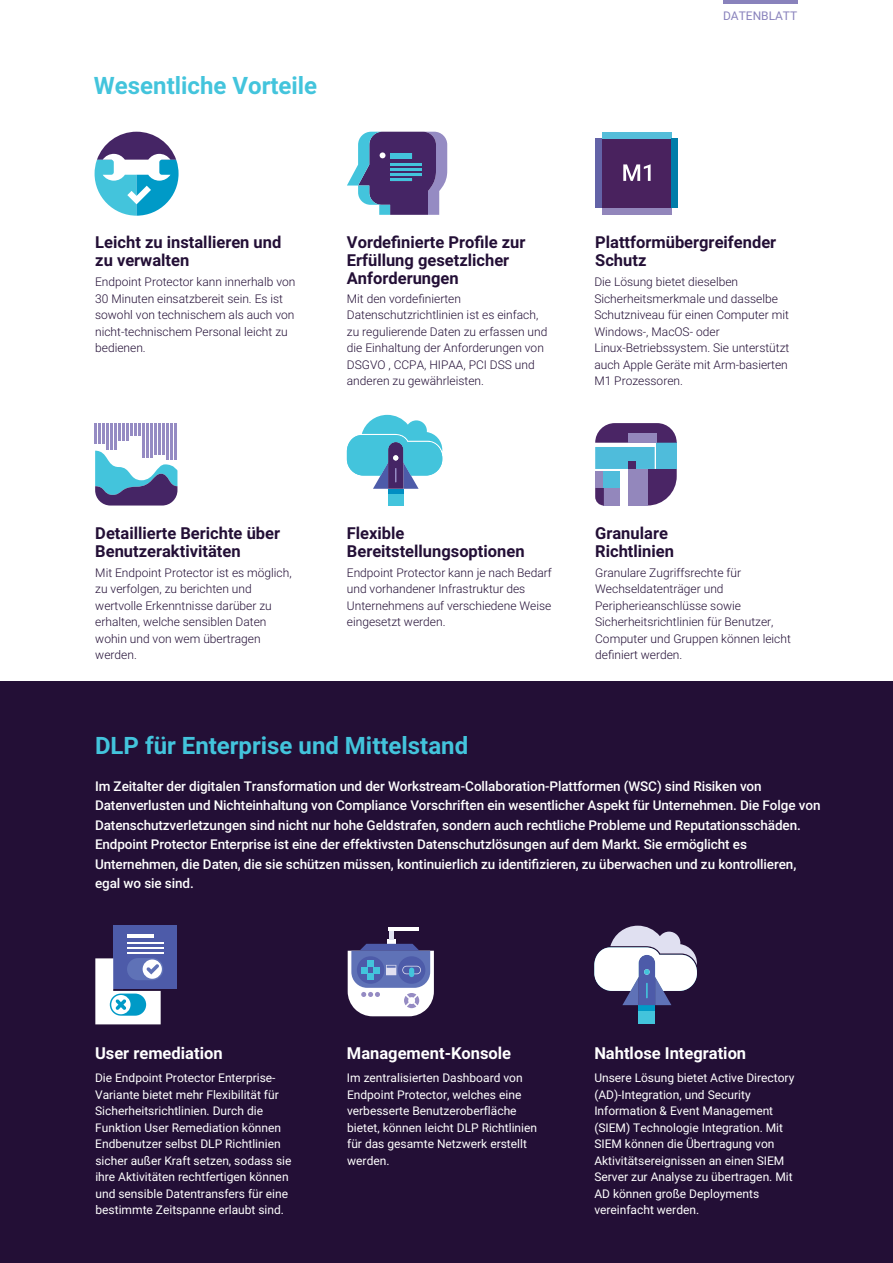
<style>
.page{position:relative;width:893px;height:1263px;background:#fff}
.page>*{position:absolute;margin:0;border:0;box-sizing:border-box;transform-origin:0 0}
.t1{font:700 24px "Roboto";color:#43c4dc}
.t2{font:700 16.5px/18px "Roboto";color:#230f36}
.t3{font:700 16.5px "Roboto";color:#fff}
.t4{font:500 13.5px/19.5px "Roboto";letter-spacing:-.005em;color:#fff}
.t5{font:300 12px/16.5px "Roboto";color:#230f36}
.t6{font:12px/16.5px "Roboto";color:#fff}
.t7{font:12px "Roboto";color:#8982bc}
</style>
<div class="page">
<div style="left:0;top:682px;width:893px;height:581px;background:#230f36"></div>
<hr style="left:723px;top:0;width:74px;height:4px;background:#8982bc">
<svg style="left:95px;top:132px;width:84px;height:84px"></svg>
<div style="left:388px;top:489px;width:15px;height:16px;background:#43c4dc"></div>
<div style="left:388px;top:489px;width:15px;height:5px;background:#008ec2"></div>
<svg style="left:347px;top:415px;width:95px;height:74px"></svg>
<svg style="left:347px;top:132px;width:100px;height:83px"></svg>
<div style="left:390px;top:153px;width:22px;height:5px;background:#43c4dc"></div>
<hr style="left:390px;top:163px;width:32px;height:3px;background:#43c4dc">
<hr style="left:390px;top:168px;width:32px;height:3px;background:#43c4dc">
<hr style="left:390px;top:173px;width:32px;height:3px;background:#43c4dc">
<hr style="left:390px;top:178px;width:22px;height:3px;background:#43c4dc">
<svg style="left:95px;top:451px;width:82px;height:54px"></svg>
<hr style="left:95px;top:423px;width:2px;height:21px;background:#958bc3">
<hr style="left:99px;top:423px;width:2px;height:21px;background:#958bc3">
<hr style="left:103px;top:423px;width:2px;height:21px;background:#958bc3">
<hr style="left:107px;top:423px;width:2px;height:26px;background:#958bc3">
<hr style="left:111px;top:423px;width:2px;height:26px;background:#958bc3">
<hr style="left:115px;top:423px;width:2px;height:26px;background:#958bc3">
<svg style="left:119px;top:423px;width:22px;height:17px"></svg>
<hr style="left:143px;top:423px;width:2px;height:34px;background:#958bc3">
<hr style="left:147px;top:423px;width:2px;height:34px;background:#958bc3">
<hr style="left:151px;top:423px;width:2px;height:34px;background:#958bc3">
<hr style="left:155px;top:423px;width:2px;height:32px;background:#958bc3">
<hr style="left:159px;top:423px;width:2px;height:32px;background:#958bc3">
<hr style="left:163px;top:423px;width:2px;height:32px;background:#958bc3">
<hr style="left:167px;top:423px;width:2px;height:36px;background:#958bc3">
<hr style="left:171px;top:423px;width:2px;height:36px;background:#958bc3">
<hr style="left:175px;top:423px;width:2px;height:36px;background:#958bc3">
<svg style="left:595px;top:423px;width:82px;height:82px"></svg>
<div style="left:604px;top:472px;width:16px;height:16px;background:#4fbcdb"></div>
<div style="left:628px;top:433px;width:28px;height:10px;background:#9387bc"></div>
<div style="left:628px;top:461px;width:8px;height:8px;background:#4a2565"></div>
<div style="left:602px;top:139px;width:69px;height:69px;background:#49225e"></div>
<div style="left:602px;top:208px;width:69px;height:7px;background:#9286bb"></div>
<div style="left:602px;top:132px;width:69px;height:7px;background:#54bdd9"></div>
<div style="left:595px;top:139px;width:7px;height:69px;background:#6363a7"></div>
<div style="left:671px;top:139px;width:7px;height:69px;background:#007da9"></div>
<svg style="left:623px;top:164px;width:28px;height:17px"></svg>
<div style="left:639px;top:1005px;width:16px;height:18px;background:#43c4dc"></div>
<div style="left:639px;top:1005px;width:16px;height:5px;background:#009ac7"></div>
<hr style="left:388px;top:928px;width:31px;height:3px;background:#fff">
<svg style="left:348px;top:931px;width:86px;height:85px"></svg>
<svg style="left:594px;top:926px;width:103px;height:79px"></svg>
<div style="left:113px;top:925px;width:64px;height:64px;background:#4d5ba9"></div>
<div style="left:127px;top:958px;width:36px;height:22px;background:#5f72b7;border-radius:11px"></div>
<hr style="left:127px;top:934px;width:26px;height:3px;background:#fff">
<hr style="left:127px;top:952px;width:36px;height:1px;background:#fff">
<hr style="left:127px;top:947px;width:36px;height:1px;background:#fff">
<hr style="left:127px;top:942px;width:36px;height:2px;background:#fff">
<svg style="left:95px;top:958px;width:67px;height:66px"></svg>
<h1 class="t1" style="left:94px;top:69px;width:225px">Wesentliche Vorteile</h1>
<p class="t7" style="left:723px;top:7px;width:76px">DATENBLATT</p>
<h2 class="t2" style="left:95px;top:232px;width:188px">Leicht zu installieren und zu verwalten</h2>
<p class="t5" style="left:95px;top:273px;width:202px">Endpoint Protector kann innerhalb von<br>30 Minuten einsatzbereit sein. Es ist sowohl von technischem als auch von nicht-technischem Personal leicht zu bedienen.</p>
<h2 class="t2" style="left:347px;top:232px;width:180px">Vordefinierte Profile zur<br>Erfüllung gesetzlicher<br>Anforderungen</h2>
<p class="t5" style="left:347px;top:290px;width:202px">Mit den vordefinierten Datenschutzrichtlinien ist es einfach, zu regulierende Daten zu erfassen und die Einhaltung der Anforderungen von DSGVO , CCPA, HIPAA, PCI DSS und anderen zu gewährleisten.</p>
<h2 class="t2" style="left:595px;top:232px;width:183px">Plattformübergreifender<br>Schutz</h2>
<p class="t5" style="left:594px;top:273px;width:197px">Die Lösung bietet dieselben<br>Sicherheitsmerkmale und dasselbe<br>Schutzniveau für einen Computer mit<br>Windows-, MacOS- oder<br>Linux-Betriebssystem. Sie unterstützt auch Apple Geräte mit Arm-basierten<br>M1 Prozessoren.</p>
<h2 class="t2" style="left:95px;top:523px;width:186px">Detaillierte Berichte über<br>Benutzeraktivitäten</h2>
<p class="t5" style="left:95px;top:563px;width:198px">Mit Endpoint Protector ist es möglich, zu verfolgen, zu berichten und wertvolle Erkenntnisse darüber zu erhalten, welche sensiblen Daten wohin und von wem übertragen werden.</p>
<h2 class="t2" style="left:347px;top:523px;width:179px">Flexible<br>Bereitstellungsoptionen</h2>
<p class="t5" style="left:347px;top:563px;width:207px">Endpoint Protector kann je nach Bedarf und vorhandener Infrastruktur des Unternehmens auf verschiedene Weise eingesetzt werden.</p>
<h2 class="t2" style="left:595px;top:523px;width:80px">Granulare<br>Richtlinien</h2>
<p class="t5" style="left:595px;top:563px;width:197px">Granulare Zugriffsrechte für<br>Wechseldatenträger und<br>Peripherieanschlüsse sowie<br>Sicherheitsrichtlinien für Benutzer,<br>Computer und Gruppen können leicht definiert werden.</p>
<h1 class="t1" style="left:95px;top:728px;width:375px">DLP für Enterprise und Mittelstand</h1>
<p class="t4" style="left:95px;top:776px;width:727px">Im Zeitalter der digitalen Transformation und der Workstream-Collaboration-Plattformen (WSC) sind Risiken von Datenverlusten und Nichteinhaltung von Compliance Vorschriften ein wesentlicher Aspekt für Unternehmen. Die Folge von Datenschutzverletzungen sind nicht nur hohe Geldstrafen, sondern auch rechtliche Probleme und Reputationsschäden.<br>Endpoint Protector Enterprise ist eine der effektivsten Datenschutzlösungen auf dem Markt. Sie ermöglicht es Unternehmen, die Daten, die sie schützen müssen, kontinuierlich zu identifizieren, zu überwachen und zu kontrollieren, egal wo sie sind.</p>
<h2 class="t3" style="left:95px;top:1042px;width:129px">User remediation</h2>
<p class="t6" style="left:95px;top:1069px;width:198px">Die Endpoint Protector Enterprise-Variante bietet mehr Flexibilität für Sicherheitsrichtlinien. Durch die Funktion User Remediation können Endbenutzer selbst DLP Richtlinien sicher außer Kraft setzen, sodass sie ihre Aktivitäten rechtfertigen können und sensible Datentransfers für eine bestimmte Zeitspanne erlaubt sind.</p>
<h2 class="t3" style="left:347px;top:1042px;width:166px">Management-Konsole</h2>
<p class="t6" style="left:347px;top:1069px;width:192px">Im zentralisierten Dashboard von<br>Endpoint Protector, welches eine verbesserte Benutzeroberfläche bietet, können leicht DLP Richtlinien für das gesamte Netzwerk erstellt werden.</p>
<h2 class="t3" style="left:594px;top:1042px;width:153px">Nahtlose Integration</h2>
<p class="t6" style="left:594px;top:1069px;width:202px">Unsere Lösung bietet Active Directory (AD)-Integration, und Security Information &amp; Event Management (SIEM) Technologie Integration. Mit SIEM können die Übertragung von Aktivitätsereignissen an einen SIEM Server zur Analyse zu übertragen. Mit AD können große Deployments vereinfacht werden.</p>
</div>
